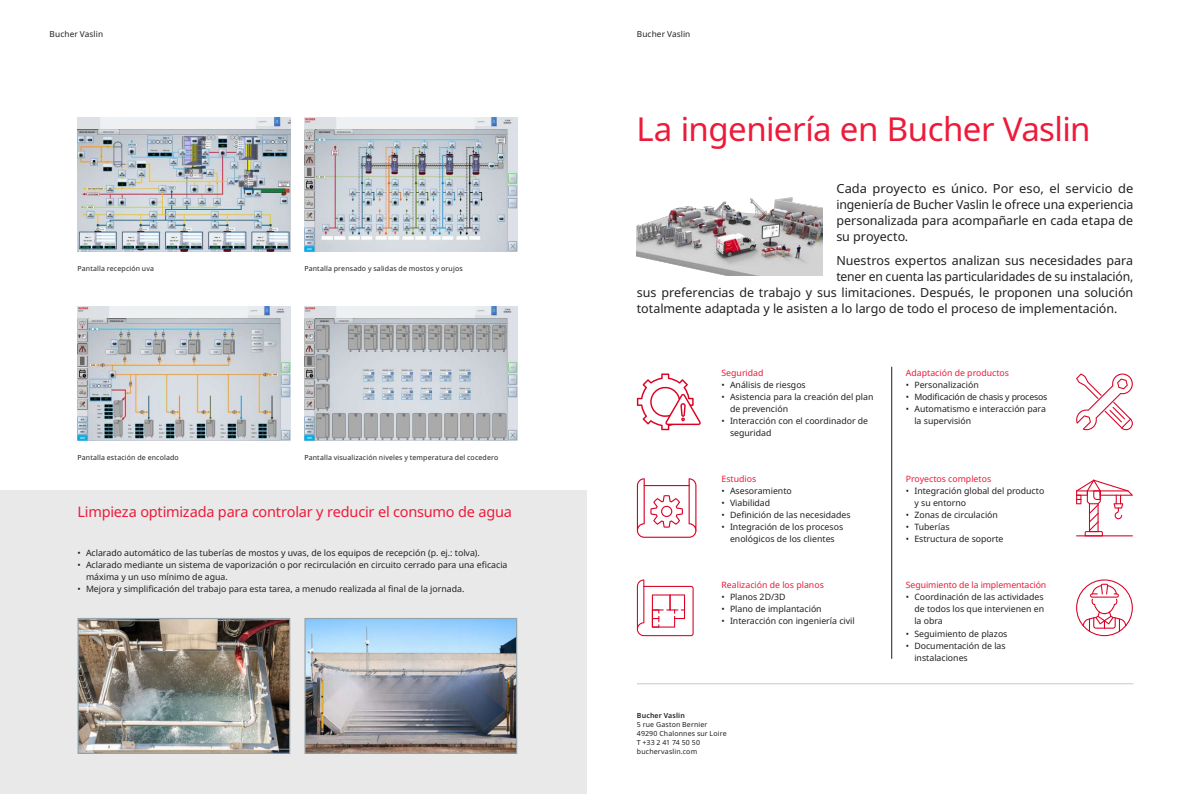
<style>
.page{position:relative;width:1183px;height:794px;background:#fff}
.page>*{position:absolute;margin:0;border:0;box-sizing:border-box;transform-origin:0 0}
.t1{font:33px "Noto Sans";letter-spacing:-.015em;color:#ed1a3a}
.t2{font:14.5px "Noto Sans";letter-spacing:-.015em;color:#ed1a3a}
.t3{font:12.5px/16px "Noto Sans";letter-spacing:-.005em;color:#231f20;text-align:justify}
.t4{font:8.8px/12px "Noto Sans";color:#231f20}
.t5{font:8.8px "Noto Sans";color:#ed1a3a}
.t6{font:8.8px "Noto Sans";letter-spacing:-.02em;color:#231f20}
.t7{font:8.2px "Noto Sans";letter-spacing:.015em;color:#231f20}
.t8{font:7px/9px "Noto Sans";letter-spacing:.02em;color:#231f20}
.t9{font:600 7px "Noto Sans";letter-spacing:.02em;color:#231f20}
</style>
<div class="page">
<hr style="left:636px;top:683px;width:496px;height:1px;background:#c7c8ca">
<div style="left:0;top:490px;width:586px;height:304px;background:#e9e9e9"></div>
<img style="left:77px;top:118px;width:213px;height:134px">
<img style="left:304px;top:118px;width:213px;height:134px">
<img style="left:77px;top:307px;width:213px;height:134px">
<img style="left:304px;top:307px;width:213px;height:134px">
<svg style="left:636px;top:478px;width:60px;height:60px"></svg>
<svg style="left:1076px;top:479px;width:56px;height:57px"></svg>
<svg style="left:636px;top:579px;width:57px;height:57px"></svg>
<svg style="left:1076px;top:579px;width:56px;height:57px"></svg>
<svg style="left:1076px;top:373px;width:57px;height:57px"></svg>
<svg style="left:636px;top:373px;width:64px;height:57px"></svg>
<hr style="left:891px;top:367px;width:1px;height:292px;background:#231f20">
<img style="left:636px;top:197px;width:186px;height:79px">
<img style="left:306px;top:620px;width:209px;height:132px">
<div style="left:304px;top:618px;width:213px;height:136px;border:1px solid #94a2aa"></div>
<img style="left:79px;top:620px;width:209px;height:132px">
<div style="left:77px;top:618px;width:213px;height:136px;border:1px solid #94a2aa"></div>
<p class="t7" style="left:50px;top:28px;width:55px">Bucher Vaslin</p>
<p class="t7" style="left:636px;top:28px;width:55px">Bucher Vaslin</p>
<p class="t8" style="left:77px;top:264px;width:78px">Pantalla recepción uva</p>
<p class="t8" style="left:304px;top:264px;width:160px">Pantalla prensado y salidas de mostos y orujos</p>
<p class="t8" style="left:77px;top:453px;width:103px">Pantalla estación de encolado</p>
<p class="t8" style="left:304px;top:453px;width:195px">Pantalla visualización niveles y temperatura del cocedero</p>
<h2 class="t2" style="left:77px;top:501px;width:436px">Limpieza optimizada para controlar y reducir el consumo de agua</h2>
<p class="t4" style="left:77px;top:547px;width:404px">• Aclarado automático de las tuberías de mostos y uvas, de los equipos de recepción (p. ej.: tolva).</p>
<p class="t4" style="left:86px;top:559px;width:423px;text-indent:-9px">• Aclarado mediante un sistema de vaporización o por recirculación en circuito cerrado para una eficacia máxima y un uso mínimo de agua.</p>
<p class="t4" style="left:77px;top:583px;width:388px">• Mejora y simplificación del trabajo para esta tarea, a menudo realizada al final de la jornada.</p>
<h1 class="t1" style="left:636px;top:106px;width:455px">La ingeniería en Bucher Vaslin</h1>
<h3 class="t3" style="left:836px;top:181px;width:298px">Cada proyecto es único. Por eso, el servicio de ingeniería de Bucher Vaslin le ofrece una experiencia personalizada para acompañarle en cada etapa de su proyecto.</h3>
<h3 class="t3" style="left:836px;top:253px;width:298px">Nuestros expertos analizan sus necesidades para</h3>
<h3 class="t3" style="left:836px;top:269px;width:298px">tener en cuenta las particularidades de su instalación,</h3>
<h3 class="t3" style="left:636px;top:285px;width:498px">sus preferencias de trabajo y sus limitaciones. Después, le proponen una solución</h3>
<h3 class="t3" style="left:636px;top:301px;width:482px">totalmente adaptada y le asisten a lo largo de todo el proceso de implementación.</h3>
<p class="t5" style="left:721px;top:367px;width:44px">Seguridad</p>
<p class="t4" style="left:721px;top:379px;width:86px">• Análisis de riesgos</p>
<p class="t4" style="left:729px;top:391px;width:145px;text-indent:-9px">• Asistencia para la creación del plan de prevención</p>
<p class="t4" style="left:729px;top:415px;width:140px;text-indent:-9px">• Interacción con el coordinador de seguridad</p>
<p class="t5" style="left:721px;top:473px;width:36px">Estudios</p>
<p class="t4" style="left:721px;top:485px;width:72px">• Asesoramiento</p>
<p class="t4" style="left:721px;top:497px;width:50px">• Viabilidad</p>
<p class="t4" style="left:721px;top:509px;width:131px">• Definición de las necesidades</p>
<p class="t4" style="left:721px;top:521px;width:123px;text-align:center">• Integración de los procesos enológicos de los clientes</p>
<p class="t5" style="left:721px;top:579px;width:104px">Realización de los planos</p>
<p class="t4" style="left:721px;top:591px;width:66px">• Planos 2D/3D</p>
<p class="t4" style="left:721px;top:603px;width:102px">• Plano de implantación</p>
<p class="t4" style="left:721px;top:615px;width:135px">• Interacción con ingeniería civil</p>
<p class="t9" style="left:636px;top:710px;width:49px">Bucher Vaslin</p>
<p class="t8" style="left:636px;top:720px;width:91px">5 rue Gaston Bernier<br>49290 Chalonnes sur Loire<br>T +33 2 41 74 50 50 buchervaslin.com</p>
<p class="t5" style="left:905px;top:367px;width:105px">Adaptación de productos</p>
<p class="t4" style="left:905px;top:379px;width:74px">• Personalización</p>
<p class="t6" style="left:905px;top:391px;width:143px">• Modificación de chasis y procesos</p>
<p class="t4" style="left:914px;top:403px;width:133px;text-indent:-9px">• Automatismo e interacción para la supervisión</p>
<p class="t5" style="left:905px;top:473px;width:87px">Proyectos completos</p>
<p class="t4" style="left:914px;top:485px;width:131px;text-indent:-9px">• Integración global del producto y su entorno</p>
<p class="t4" style="left:905px;top:509px;width:94px">• Zonas de circulación</p>
<p class="t4" style="left:905px;top:521px;width:45px">• Tuberías</p>
<p class="t4" style="left:905px;top:533px;width:99px">• Estructura de soporte</p>
<p class="t5" style="left:905px;top:579px;width:142px">Seguimiento de la implementación</p>
<p class="t4" style="left:914px;top:591px;width:131px;text-align:justify;text-indent:-9px">• Coordinación de las actividades de todos los que intervienen en la obra</p>
<p class="t4" style="left:905px;top:627px;width:103px">• Seguimiento de plazos</p>
<p class="t4" style="left:914px;top:639px;width:93px;text-indent:-9px">• Documentación de las instalaciones</p>
</div>
